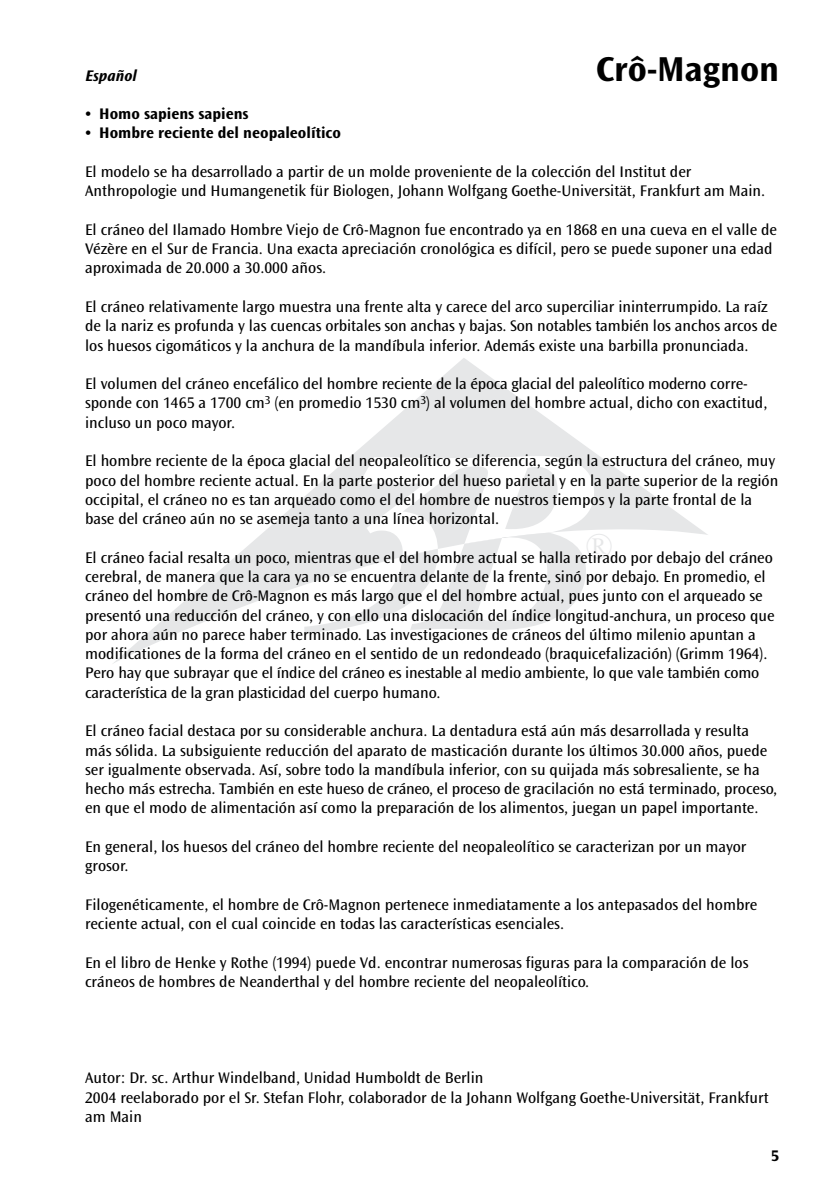
<style>
.page{position:relative;width:836px;height:1191px;background:#fff}
.page>*{position:absolute;margin:0;border:0;box-sizing:border-box;transform-origin:0 0}
.t1{font:36.2px "Perpetua";color:#e6e7e8}
.t2{font:700 36px "Ocean Sans Std";color:#000}
.t3{font:16px/19.2px "Ocean Sans Std";color:#000}
.t4{font:700 16px "Ocean Sans Std";color:#000}
.t5{font:italic 700 16px "Ocean Sans Std";color:#000}
</style>
<div class="page">
<svg style="left:113px;top:358px;width:595px;height:306px"></svg>
<svg style="left:304px;top:456px;width:289px;height:177px"></svg>
<p class="t5" style="left:85px;top:66px;width:53px">Español</p>
<h2 class="t2" style="left:595px;top:49px;width:184px">Crô-Magnon</h2>
<p class="t4" style="left:85px;top:105px;width:165px">• Homo sapiens sapiens</p>
<p class="t4" style="left:85px;top:124px;width:257px">• Hombre reciente del neopaleolítico</p>
<p class="t3" style="left:85px;top:162px;width:681px">El modelo se ha desarrollado a partir de un molde proveniente de la colección del Institut der<br>Anthropologie und Humangenetik für Biologen, Johann Wolfgang Goethe-Universität, Frankfurt am Main.</p>
<p class="t3" style="left:85px;top:220px;width:693px">El cráneo del Ilamado Hombre Viejo de Crô-Magnon fue encontrado ya en 1868 en una cueva en el valle de<br>Vézère en el Sur de Francia. Una exacta apreciación cronológica es difícil, pero se puede suponer una edad aproximada de 20.000 a 30.000 años.</p>
<p class="t3" style="left:85px;top:297px;width:693px">El cráneo relativamente largo muestra una frente alta y carece del arco superciliar ininterrumpido. La raíz de la nariz es profunda y las cuencas orbitales son anchas y bajas. Son notables también los anchos arcos de los huesos cigomáticos y la anchura de la mandíbula inferior. Además existe una barbilla pronunciada.</p>
<p class="t3" style="left:85px;top:374px;width:683px">El volumen del cráneo encefálico del hombre reciente de la época glacial del paleolítico moderno corre&shy;sponde con 1465 a 1700 cm<sup>3</sup> (en promedio 1530 cm<sup>3</sup>) al volumen del hombre actual, dicho con exactitud, incluso un poco mayor.</p>
<p class="t3" style="left:85px;top:451px;width:694px">El hombre reciente de la época glacial del neopaleolítico se diferencia, según la estructura del cráneo, muy poco del hombre reciente actual. En la parte posterior del hueso parietal y en la parte superior de la región occipital, el cráneo no es tan arqueado como el del hombre de nuestros tiempos y la parte frontal de la base del cráneo aún no se asemeja tanto a una línea horizontal.</p>
<p class="t3" style="left:85px;top:548px;width:690px">El cráneo facial resalta un poco, mientras que el del hombre actual se halla retirado por debajo del cráneo cerebral, de manera que la cara ya no se encuentra delante de la frente, sinó por debajo. En promedio, el cráneo del hombre de Crô-Magnon es más largo que el del hombre actual, pues junto con el arqueado se presentó una reducción del cráneo, y con ello una dislocación del índice longitud-anchura, un proceso que por ahora aún no parece haber terminado. Las investigaciones de cráneos del último milenio apuntan a modificationes de la forma del cráneo en el sentido de un redondeado (braquicefalización) (Grimm 1964).<br>Pero hay que subrayar que el índice del cráneo es inestable al medio ambiente, lo que vale también como característica de la gran plasticidad del cuerpo humano.</p>
<p class="t3" style="left:85px;top:721px;width:693px">El cráneo facial destaca por su considerable anchura. La dentadura está aún más desarrollada y resulta más sólida. La subsiguiente reducción del aparato de masticación durante los últimos 30.000 años, puede ser igualmente observada. Así, sobre todo la mandíbula inferior, con su quijada más sobresaliente, se ha hecho más estrecha. También en este hueso de cráneo, el proceso de gracilación no está terminado, proceso, en que el modo de alimentación así como la preparación de los alimentos, juegan un papel importante.</p>
<p class="t3" style="left:85px;top:837px;width:662px">En general, los huesos del cráneo del hombre reciente del neopaleolítico se caracterizan por un mayor grosor.</p>
<p class="t3" style="left:85px;top:895px;width:673px">Filogenéticamente, el hombre de Crô-Magnon pertenece inmediatamente a los antepasados del hombre reciente actual, con el cual coincide en todas las características esenciales.</p>
<p class="t3" style="left:85px;top:953px;width:664px">En el libro de Henke y Rothe (1994) puede Vd. encontrar numerosas figuras para la comparación de los cráneos de hombres de Neanderthal y del hombre reciente del neopaleolítico.</p>
<h1 class="t1" style="left:585px;top:529px;width:29px">®</h1>
<p class="t3" style="left:85px;top:1068px;width:684px">Autor: Dr. sc. Arthur Windelband, Unidad Humboldt de Berlin<br>2004 reelaborado por el Sr. Stefan Flohr, colaborador de la Johann Wolfgang Goethe-Universität, Frankfurt am Main</p>
<p class="t4" style="left:770px;top:1146px;width:10px">5</p>
</div>
